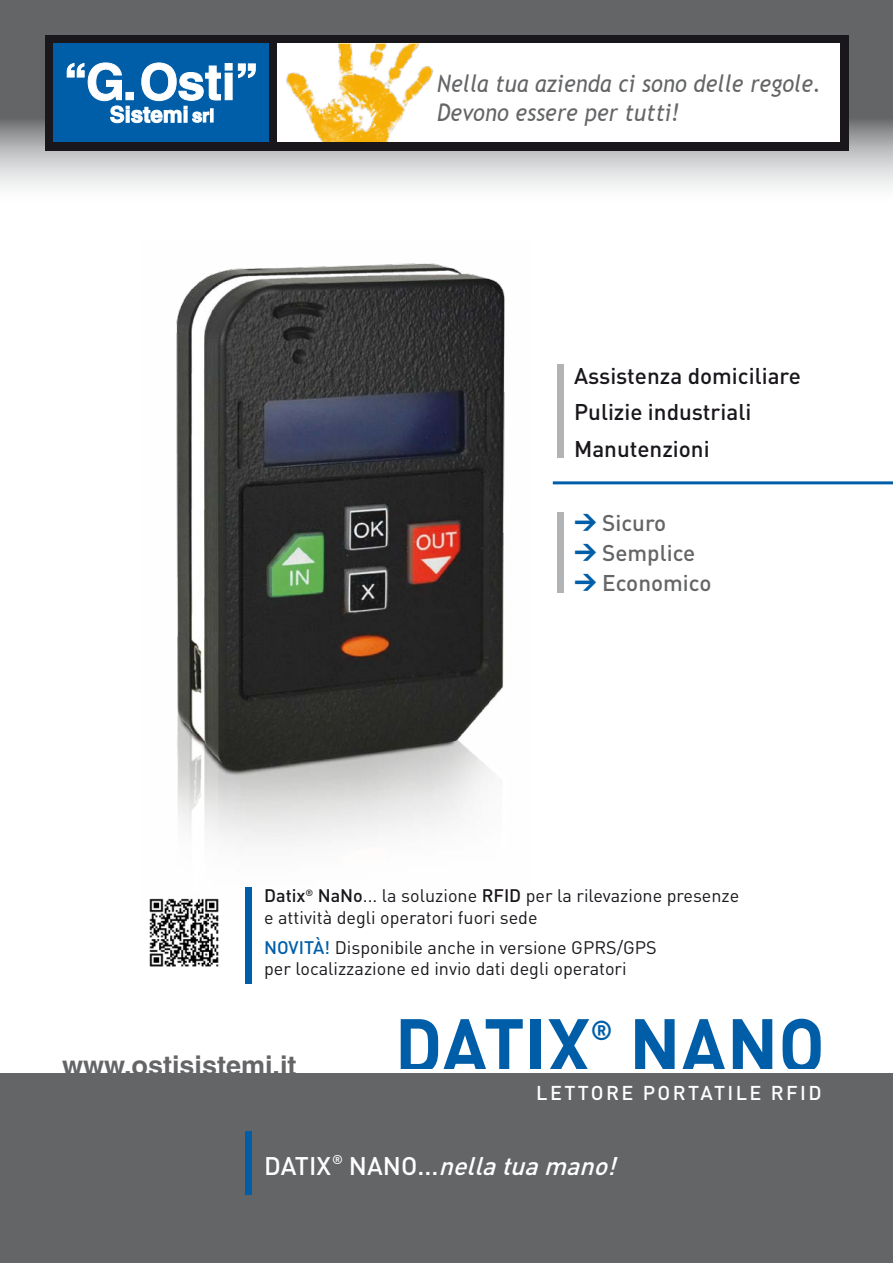
<style>
.page{position:relative;width:893px;height:1263px;background:#fff}
.page>*{position:absolute;margin:0;border:0;box-sizing:border-box;transform-origin:0 0}
.t1{font:700 76.2px "DIN";color:#005ea8;scale:.95 1}
.t2{font:700 27px "Helvetica";color:#646567}
.t3{font:700 27px "DIN";color:#005ea8;scale:.95 1}
.t4{font:italic 500 25.2px "DIN";color:#fff}
.t5{font:italic 24px/28.8px "Trebuchet MS";letter-spacing:.01em;color:#646567;scale:.9 1}
.t6{font:500 22.5px/36.5px "DIN";color:#1a171c}
.t7{font:500 22.5px/30px "DIN";color:#646567}
.t8{font:500 19.8px "DIN";letter-spacing:.12em;color:#fff}
.t9{font:18px/21.6px "DIN";color:#1a171c}
.s1{font-weight:900;color:#005ea8}
.s2{font-weight:500}
.s3{font-weight:500;color:#005ea8}
.s4{font-style:normal}
</style>
<div class="page">
<svg style="left:0;top:0;width:893px;height:188px"></svg>
<div style="left:45px;top:35px;width:233px;height:116px;background:#1a171c"></div>
<div style="left:269px;top:35px;width:580px;height:116px;background:#1a171c"></div>
<div style="left:54px;top:44px;width:215px;height:98px;background:#005ea8"></div>
<div style="left:278px;top:44px;width:562px;height:98px;background:#fff"></div>
<img style="left:286px;top:44px;width:147px;height:98px">
<svg style="left:67px;top:63px;width:188px;height:60px"></svg>
<div style="left:0;top:1074px;width:893px;height:189px;background:#646567"></div>
<div style="left:245px;top:1131px;width:7px;height:64px;background:#005ea8"></div>
<hr style="left:553px;top:481px;width:340px;height:3px;background:#005ea8">
<div style="left:557px;top:512px;width:6px;height:81px;background:#b1b3b4"></div>
<div style="left:557px;top:364px;width:6px;height:94px;background:#b1b3b4"></div>
<img style="left:176px;top:263px;width:329px;height:583px">
<div style="left:245px;top:887px;width:7px;height:96px;background:#005ea8"></div>
<img style="left:149px;top:898px;width:70px;height:69px">
<h3 class="t5" style="left:437px;top:69px;width:428px">Nella tua azienda ci sono delle regole.<br>Devono essere per tutti!</h3>
<p class="t6" style="left:574px;top:357px;width:228px">Assistenza domiciliare<br>Pulizie industriali<br>Manutenzioni</p>
<p class="t7" style="left:574px;top:507px;width:139px"><span class="s1">&gt;</span> Sicuro<br><span class="s1">&gt;</span> Semplice <span class="s1">&gt;</span> Economico</p>
<p class="t9" style="left:264px;top:884px;width:477px"><span class="s2">Datix</span><sup>®</sup> <span class="s2">NaNo</span>... la soluzione <span class="s2">RFID</span> per la rilevazione presenze e attività degli operatori fuori sede</p>
<p class="t9" style="left:264px;top:936px;width:394px"><span class="s3">NOVITÀ!</span> Disponibile anche in versione GPRS/GPS per localizzazione ed invio dati degli operatori</p>
<h2 class="t2" style="left:62px;top:1049px;width:236px">www.ostisistemi.it</h2>
<h1 class="t1" style="left:395px;top:996px;width:208px">DATIX</h1>
<h2 class="t3" style="left:591px;top:1013px;width:24px">®</h2>
<h1 class="t1" style="left:629px;top:996px;width:208px">NANO</h1>
<p class="t8" style="left:536px;top:1080px;width:287px">LETTORE PORTATILE RFID</p>
<h3 class="t4" style="left:264px;top:1150px;width:361px"><span class="s4">DATIX</span><sup>®</sup> <span class="s4">NANO...</span>nellatuamano!</h3>
</div>
